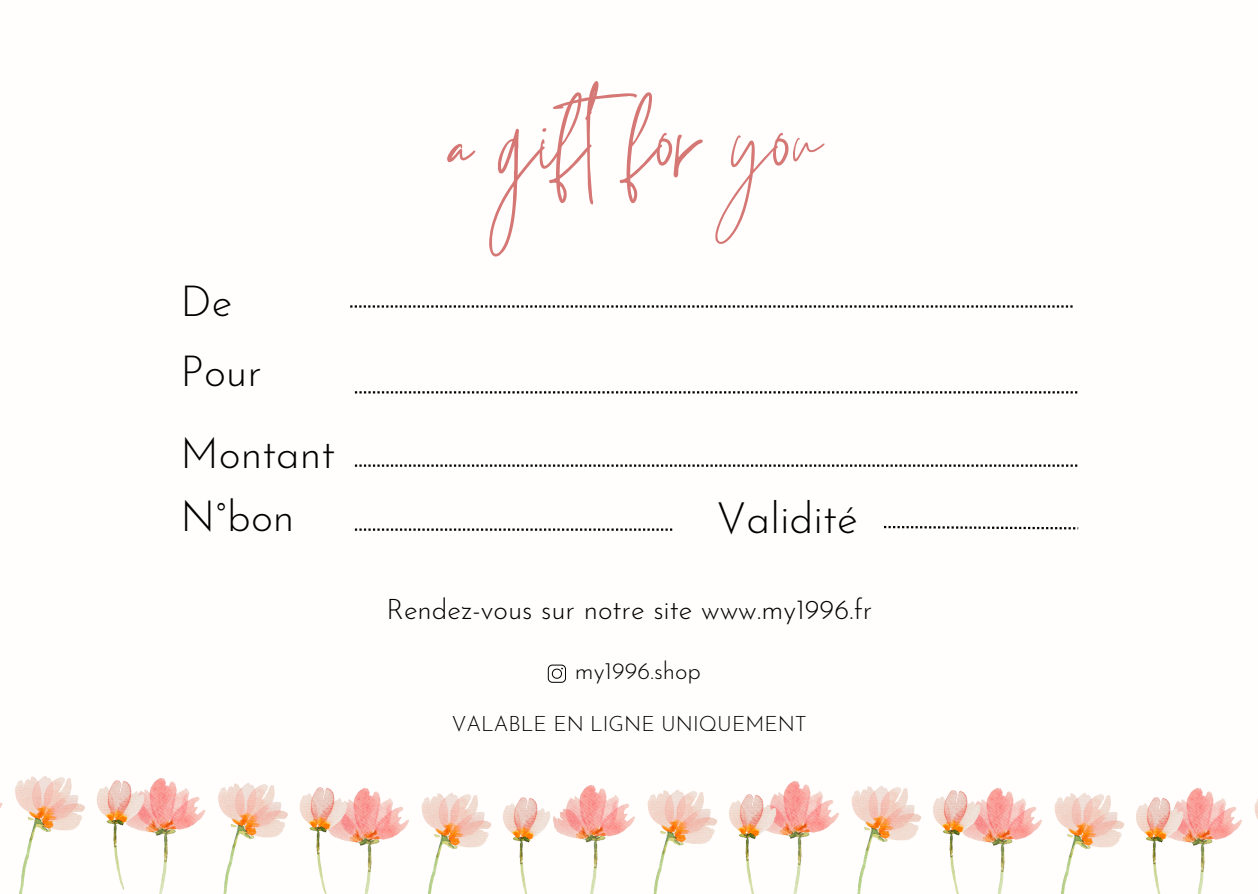
<style>
.page{position:relative;width:1258px;height:894px;background:#fff}
.page>*{position:absolute;margin:0;border:0;box-sizing:border-box;transform-origin:0 0}
.t1{font:127.2px "Themysion";color:#d47775}
.t2{font:300 42.6px "Josefin Sans";color:#000}
.t3{font:300 42.3px "Josefin Sans";color:#000}
.t4{font:300 27.9px "Josefin Sans";color:#000}
.t5{font:300 24px "Josefin Sans";color:#000}
.t6{font:300 21px "Josefin Sans";color:#000}
</style>
<div class="page">
<svg style="left:350px;top:305px;width:722px;height:2px"></svg>
<svg style="left:355px;top:391px;width:722px;height:2px"></svg>
<svg style="left:355px;top:464px;width:722px;height:2px"></svg>
<svg style="left:355px;top:528px;width:317px;height:2px"></svg>
<svg style="left:884px;top:525px;width:194px;height:4px"></svg>
<svg style="left:548px;top:664px;width:18px;height:18px"></svg>
<img style="left:1187px;top:788px;width:71px;height:105px">
<img style="left:984px;top:788px;width:203px;height:105px">
<img style="left:781px;top:781px;width:203px;height:112px">
<img style="left:554px;top:785px;width:227px;height:108px">
<img style="left:351px;top:788px;width:203px;height:105px">
<img style="left:148px;top:778px;width:203px;height:115px">
<img style="left:0;top:775px;width:148px;height:118px">
<h2 class="t3" style="left:181px;top:284px;width:53px">De</h2>
<h2 class="t3" style="left:181px;top:354px;width:83px">Pour</h2>
<h3 class="t3" style="left:181px;top:436px;width:156px">Montant</h3>
<p class="t3" style="left:181px;top:499px;width:115px">N°bon</p>
<h1 class="t1" style="left:449px;top:49px;width:371px">a giftfor you</h1>
<h2 class="t2" style="left:716px;top:500px;width:143px">Validité</h2>
<h2 class="t4" style="left:386px;top:598px;width:487px">Rendez-vous sur notre site www.my1996.fr</h2>
<h2 class="t5" style="left:575px;top:660px;width:128px">my1996.shop</h2>
<h4 class="t6" style="left:452px;top:715px;width:357px">VALABLE EN LIGNE UNIQUEMENT</h4>
</div>
